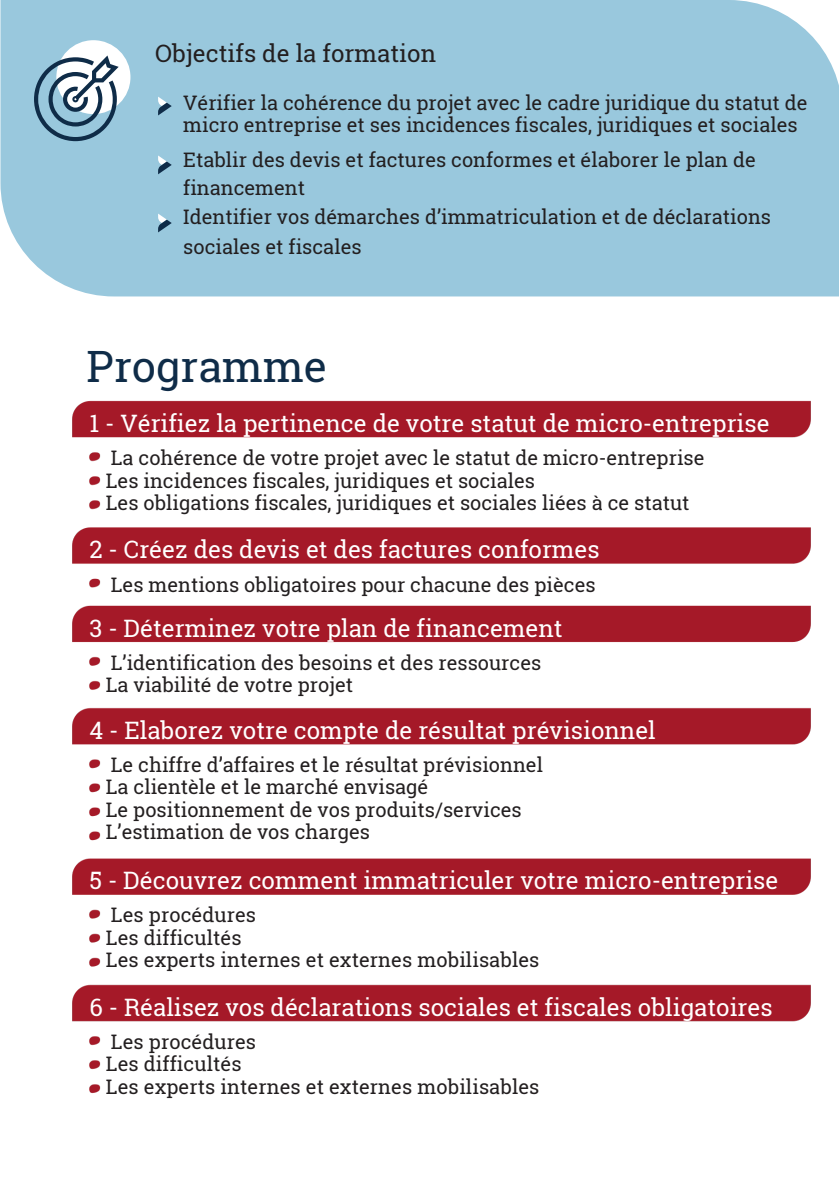
<style>
.page{position:relative;width:839px;height:1191px;background:#fff}
.page>*{position:absolute;margin:0;border:0;box-sizing:border-box;transform-origin:0 0}
.t1{font:43.2px "Roboto Slab";color:#0f2c48}
.t2{font:24px "Roboto Slab";color:#fff}
.t3{font:24px "Roboto Slab";color:#231f20}
.t4{font:20px/22.4px "Roboto Slab";color:#231f20}
</style>
<div class="page">
<img style="left:72px;top:400px;width:739px;height:694px">
<div style="left:0;top:0;width:838px;height:296px;background:#99c8dd"></div>
<div style="left:56px;top:40px;width:74px;height:74px;background:#fff;border-radius:50%"></div>
<svg style="left:34px;top:56px;width:85px;height:85px"></svg>
<svg style="left:158px;top:97px;width:14px;height:18px"></svg>
<svg style="left:158px;top:156px;width:14px;height:18px"></svg>
<svg style="left:158px;top:214px;width:14px;height:18px"></svg>
<p class="t3" style="left:155px;top:37px;width:282px">Objectifs de la formation</p>
<h1 class="t4" style="left:183px;top:91px;width:626px">Vérifier la cohérence du projet avec le cadre juridique du statut de micro entreprise et ses incidences fiscales, juridiques et sociales</h1>
<p class="t4" style="left:183px;top:148px;width:574px">Etablir des devis et factures conformes et élaborer le plan de</p>
<h2 class="t4" style="left:183px;top:176px;width:123px">financement</h2>
<p class="t4" style="left:183px;top:205px;width:589px">Identifier vos démarches d’immatriculation et de déclarations</p>
<h2 class="t4" style="left:183px;top:235px;width:180px">sociales et fiscales</h2>
<h2 class="t1" style="left:87px;top:337px;width:242px">Programme</h2>
<p class="t2" style="left:89px;top:407px;width:681px">1 - Vérifiez la pertinence de votre statut de micro-entreprise</p>
<p class="t4" style="left:106px;top:446px;width:600px">La cohérence de votre projet avec le statut de micro-entreprise<br>Les incidences fiscales, juridiques et sociales<br>Les obligations fiscales, juridiques et sociales liées à ce statut</p>
<p class="t2" style="left:89px;top:533px;width:512px">2 - Créez des devis et des factures conformes</p>
<p class="t4" style="left:111px;top:573px;width:486px">Les mentions obligatoires pour chacune des pièces</p>
<h2 class="t2" style="left:89px;top:612px;width:475px">3 - Déterminez votre plan de financement</h2>
<h2 class="t4" style="left:106px;top:651px;width:437px">L’identification des besoins et des ressources<br>La viabilité de votre projet</h2>
<h2 class="t2" style="left:89px;top:714px;width:568px">4 - Elaborez votre compte de résultat prévisionnel</h2>
<p class="t4" style="left:106px;top:753px;width:438px">Le chiffre d’affaires et le résultat prévisionnel La clientèle et le marché envisagé<br>Le positionnement de vos produits/services L’estimation de vos charges</p>
<p class="t2" style="left:89px;top:864px;width:690px">5 - Découvrez comment immatriculer votre micro-entreprise</p>
<p class="t4" style="left:106px;top:903px;width:435px">Les procédures<br>Les difficultés<br>Les experts internes et externes mobilisables</p>
<h2 class="t2" style="left:89px;top:991px;width:684px">6 - Réalisez vos déclarations sociales et fiscales obligatoires</h2>
<p class="t4" style="left:106px;top:1030px;width:435px">Les procédures<br>Les difficultés<br>Les experts internes et externes mobilisables</p>
</div>
